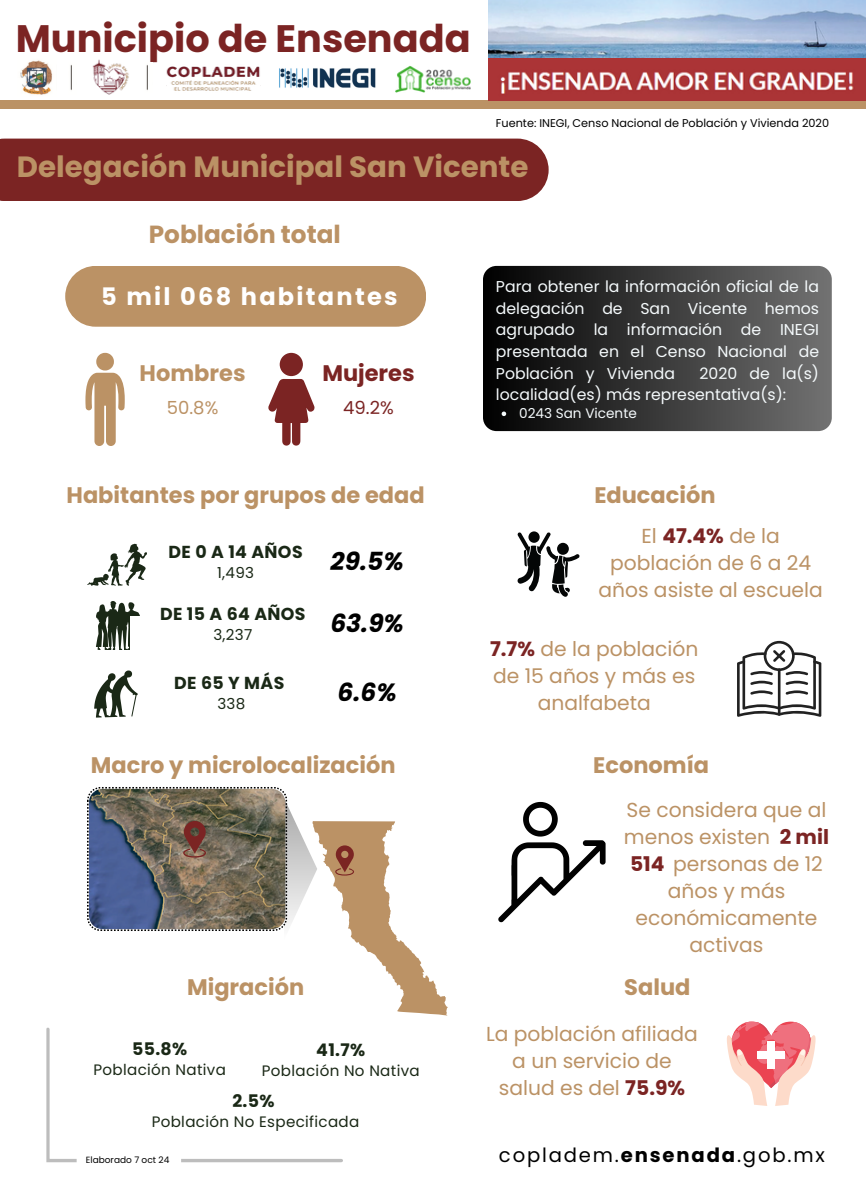
<style>
.page{position:relative;width:866px;height:1188px;background:#fff}
.page>*{position:absolute;margin:0;border:0;box-sizing:border-box;transform-origin:0 0}
.t1{font:700 38.25px "Poppins";color:#7b2423}
.t2{font:700 29.25px "Poppins";color:#bb9265}
.t3{font:italic 700 24.97px "Poppins";color:#000}
.t4{font:700 24.75px "Poppins";color:#bb9265}
.t5{font:700 24.07px "Poppins";letter-spacing:.09em;color:#fff}
.t6{font:700 22.5px "Poppins";color:#bb9265}
.t7{font:700 22.5px "Poppins";color:#7b2423}
.t8{font:20.25px/27px "Poppins";color:#bb9265;text-align:center}
.t9{font:19.57px "Poppins";letter-spacing:.095em;color:#000}
.t10{font:18px "Poppins";color:#7b2423}
.t11{font:18px "Poppins";color:#bb9265}
.t12{font:700 17.32px "Poppins";letter-spacing:.02em;color:#1a2816}
.t13{font:15.75px/21.6px "Poppins";color:#f5fafc;text-align:justify}
.t14{font:15.08px "Poppins";letter-spacing:.02em;color:#1a2816}
.t15{font:13.72px "Poppins";color:#f5fafc}
.t16{font:11.25px "Poppins";color:#000}
.t17{font:9px "Poppins";color:#000}
.s1{font-weight:700;color:#7b2423}
.s2{font-weight:700}
</style>
<div class="page">
<svg style="left:46px;top:1027px;width:297px;height:136px"></svg>
<div style="left:65px;top:266px;width:361px;height:61px;background:#bb9265;border-radius:30px"></div>
<svg style="left:96px;top:601px;width:44px;height:49px"></svg>
<svg style="left:94px;top:670px;width:44px;height:48px"></svg>
<svg style="left:87px;top:544px;width:59px;height:41px"></svg>
<svg style="left:85px;top:353px;width:39px;height:93px"></svg>
<svg style="left:268px;top:379px;width:47px;height:67px"></svg>
<div style="left:280px;top:353px;width:23px;height:23px;background:#7b2423;border-radius:50%"></div>
<div style="left:130px;top:616px;width:63px;height:43px;background:#fff"></div>
<svg style="left:727px;top:1022px;width:89px;height:84px"></svg>
<div style="left:767px;top:1041px;width:8px;height:27px;background:#fff"></div>
<div style="left:757px;top:1051px;width:28px;height:8px;background:#fff"></div>
<svg style="left:517px;top:531px;width:62px;height:66px"></svg>
<svg style="left:737px;top:641px;width:84px;height:76px"></svg>
<div style="left:0;top:139px;width:548px;height:62px;background:#7b2423"></div>
<svg style="left:87px;top:787px;width:360px;height:228px"></svg>
<div style="left:483px;top:266px;width:348px;height:165px;background:linear-gradient(to right,#000,#717171);border-radius:14px"></div>
<svg style="left:501px;top:412px;width:5px;height:4px"></svg>
<svg style="left:498px;top:802px;width:107px;height:120px"></svg>
<div style="left:0;top:101px;width:866px;height:8px;background:#bb9265"></div>
<img style="left:279px;top:68px;width:97px;height:20px">
<img style="left:395px;top:66px;width:76px;height:26px">
<img style="left:20px;top:60px;width:32px;height:35px">
<img style="left:92px;top:59px;width:37px;height:36px">
<img style="left:166px;top:66px;width:95px;height:35px">
<img style="left:146px;top:64px;width:2px;height:26px">
<img style="left:70px;top:64px;width:2px;height:26px">
<img style="left:488px;top:0;width:378px;height:58px">
<img style="left:488px;top:58px;width:378px;height:42px">
<h3 class="t1" style="left:16px;top:12px;width:456px">Municipio de Ensenada</h3>
<h3 class="t16" style="left:496px;top:115px;width:335px">Fuente: INEGI, Censo Nacional de Población y Vivienda 2020</h3>
<p class="t2" style="left:17px;top:147px;width:513px">Delegación Municipal San Vicente</p>
<p class="t4" style="left:149px;top:217px;width:193px">Población total</p>
<h1 class="t5" style="left:101px;top:279px;width:298px">5 mil 068 habitantes</h1>
<p class="t13" style="left:496px;top:276px;width:325px">Para obtener la información oficial de la delegación de San Vicente hemos agrupado la información de INEGI presentada en el Censo Nacional de Población y Vivienda</p>
<h3 class="t7" style="left:322px;top:358px;width:94px">Mujeres</h3>
<h3 class="t10" style="left:343px;top:395px;width:52px">49.2%</h3>
<p class="t13" style="left:496px;top:362px;width:325px;text-indent:204px">2020 de la(s) localidad(es) más representativa(s):</p>
<p class="t15" style="left:519px;top:404px;width:119px">0243 San Vicente</p>
<p class="t6" style="left:140px;top:358px;width:107px">Hombres</p>
<h3 class="t11" style="left:167px;top:395px;width:53px">50.8%</h3>
<h6 class="t6" style="left:67px;top:480px;width:360px">Habitantes por grupos de edad</h6>
<p class="t12" style="left:169px;top:540px;width:136px">DE 0 A 14 AÑOS</p>
<p class="t14" style="left:217px;top:562px;width:39px">1,493</p>
<p class="t12" style="left:160px;top:602px;width:147px">DE 15 A 64 AÑOS</p>
<p class="t14" style="left:213px;top:624px;width:41px">3,237</p>
<p class="t12" style="left:174px;top:670px;width:112px">DE 65 Y MÁS</p>
<p class="t14" style="left:217px;top:693px;width:29px">338</p>
<p class="t3" style="left:330px;top:544px;width:75px">29.5%</p>
<p class="t3" style="left:330px;top:606px;width:75px">63.9%</p>
<h2 class="t3" style="left:338px;top:675px;width:61px">6.6%</h2>
<h5 class="t6" style="left:91px;top:750px;width:306px">Macro y microlocalización</h5>
<h3 class="t6" style="left:187px;top:972px;width:119px">Migración</h3>
<p class="t12" style="left:132px;top:1036px;width:57px">55.8%</p>
<h3 class="t14" style="left:93px;top:1059px;width:134px">Población Nativa</h3>
<h3 class="t12" style="left:316px;top:1038px;width:51px">41.7%</h3>
<p class="t14" style="left:262px;top:1060px;width:159px">Población No Nativa</p>
<h5 class="t12" style="left:232px;top:1089px;width:44px">2.5%</h5>
<h3 class="t14" style="left:152px;top:1112px;width:209px">Población No Especificada</h3>
<p class="t17" style="left:86px;top:1154px;width:85px">Elaborado 7 oct 24</p>
<h3 class="t6" style="left:594px;top:480px;width:123px">Educación</h3>
<h6 class="t8" style="left:598px;top:522px;width:226px">El <span class="s1">47.4%</span> de la población de 6 a 24 años asiste al escuela</h6>
<p class="t8" style="left:490px;top:636px;width:210px"><span class="s1">7.7%</span> de la población de 15 años y más es analfabeta</p>
<p class="t6" style="left:593px;top:750px;width:117px">Economía</p>
<p class="t8" style="left:624px;top:796px;width:206px">Se considera que al menos existen <span class="s1">2 mil<br>514</span> personas de 12 años y más económicamente</p>
<h4 class="t8" style="left:689px;top:931px;width:75px">activas</h4>
<h5 class="t6" style="left:624px;top:972px;width:68px">Salud</h5>
<p class="t8" style="left:486px;top:1021px;width:213px">La población afiliada a un servicio de salud es del <span class="s1">75.9%</span></p>
<p class="t9" style="left:499px;top:1141px;width:327px">copladem.<span class="s2">ensenada</span>.gob.mx</p>
</div>
